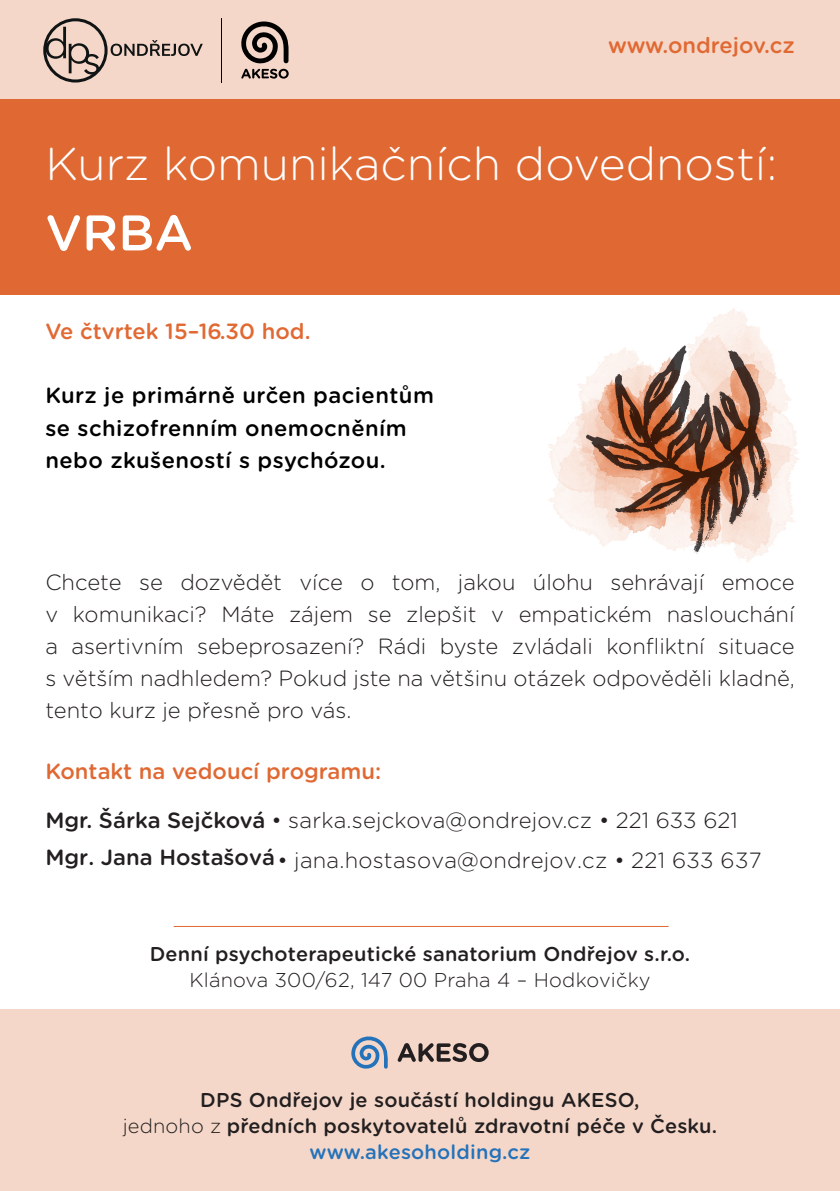
<style>
.page{position:relative;width:840px;height:1191px;background:#fff}
.page>*{position:absolute;margin:0;border:0;box-sizing:border-box;transform-origin:0 0}
.t1{font:500 50px "Gotham Rounded";color:#fff}
.t2{font:300 46px "Gotham Rounded";color:#fff}
.t3{font:300 22px/32px "Gotham Rounded";color:#231f20;text-align:justify}
.t4{font:500 22px/32px "Gotham Rounded";letter-spacing:.02em;color:#000001}
.t5{font:500 22px "Gotham Rounded";color:#e06933}
.t6{font:500 22px "Gotham Rounded";color:#e16933}
.t7{font:500 20px/26px "Gotham Rounded";letter-spacing:.01em;color:#231f20;text-align:center}
.t8{font:300 20px "Gotham Rounded";letter-spacing:.01em;color:#231f20}
.s1{font-weight:500}
.s2{font-weight:300}
.s3{color:#2472ba}
</style>
<div class="page">
<div style="left:0;top:0;width:839px;height:101px;background:#f4d7c8"></div>
<div style="left:0;top:99px;width:839px;height:196px;background:#e06933"></div>
<img style="left:767px;top:376px;width:32px;height:176px">
<img style="left:686px;top:308px;width:90px;height:107px">
<img style="left:556px;top:383px;width:27px;height:60px">
<img style="left:548px;top:443px;width:35px;height:89px">
<img style="left:583px;top:354px;width:192px;height:196px">
<svg style="left:585px;top:345px;width:182px;height:218px"></svg>
<svg style="left:43px;top:18px;width:160px;height:64px"></svg>
<hr style="left:221px;top:18px;width:1px;height:64px;background:#000001">
<svg style="left:241px;top:21px;width:48px;height:58px"></svg>
<div style="left:0;top:1009px;width:839px;height:182px;background:#f4d7c8"></div>
<svg style="left:351px;top:1036px;width:37px;height:33px"></svg>
<svg style="left:397px;top:1043px;width:91px;height:19px"></svg>
<hr style="left:173px;top:926px;width:495px;height:1px;background:#e06933">
<p class="t5" style="left:607px;top:30px;width:188px">www.ondrejov.cz</p>
<h2 class="t2" style="left:45px;top:133px;width:733px">Kurz komunikačních dovedností:</h2>
<h1 class="t1" style="left:45px;top:197px;width:149px">VRBA</h1>
<p class="t6" style="left:45px;top:316px;width:266px">Ve čtvrtek 15–16.30 hod.</p>
<p class="t4" style="left:45px;top:379px;width:390px">Kurz je primárně určen pacientům se schizofrenním onemocněním nebo zkušeností s psychózou.</p>
<p class="t3" style="left:45px;top:565px;width:750px">Chcete se dozvědět více o tom, jakou úlohu sehrávají emoce v komunikaci? Máte zájem se zlepšit v empatickém naslouchání a asertivním sebeprosazení? Rádi byste zvládali konfliktní situace s větším nadhledem? Pokud jste na většinu otázek odpověděli kladně, tento kurz je přesně pro vás.</p>
<p class="t5" style="left:45px;top:755px;width:337px">Kontakt na vedoucí programu:</p>
<p class="t3" style="left:45px;top:800px;width:693px;line-height:37px"><span class="s1">Mgr. Šárka Sejčková</span> • sarka.sejckova@ondrejov.cz • 221 633 621<br><span class="s1">Mgr. Jana Hostašová</span></p>
<p class="t3" style="left:277px;top:843px;width:485px">• jana.hostasova@ondrejov.cz • 221 633 637</p>
<p class="t7" style="left:150px;top:940px;width:542px">Denní psychoterapeutické sanatorium Ondřejov s.r.o.</p>
<p class="t8" style="left:189px;top:967px;width:462px">Klánova 300/62, 147 00 Praha 4 – Hodkovičky</p>
<p class="t7" style="left:123px;top:1086px;width:595px">DPS Ondřejov je součástí holdingu AKESO,<br><span class="s2">jednoho z</span> předních poskytovatelů zdravotní péče v Česku. <span class="s3">www.akesoholding.cz</span></p>
</div>
